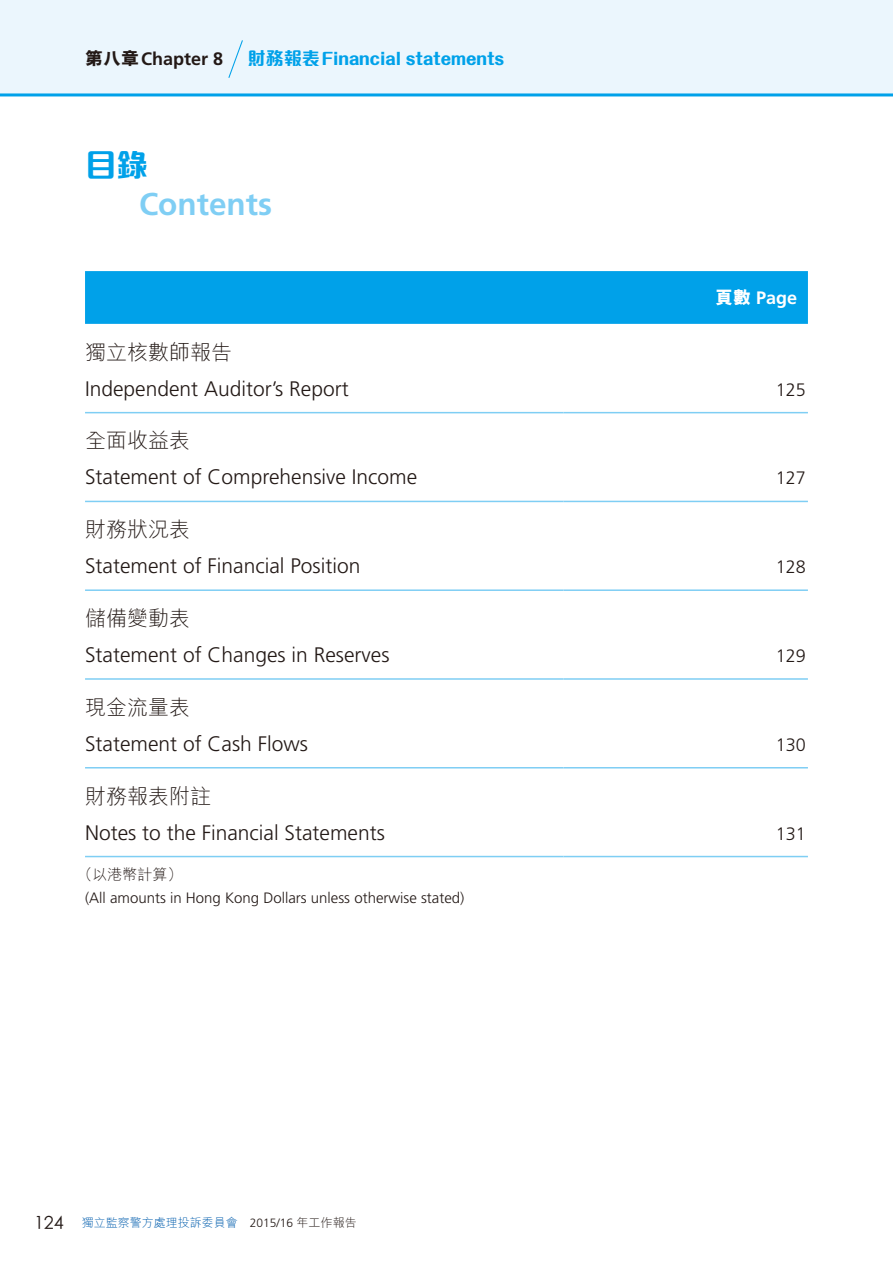
<style>
.page{position:relative;width:893px;height:1263px;background:#fff}
.page>*{position:absolute;margin:0;border:0;box-sizing:border-box;transform-origin:0 0}
.t1{font:700 31.5px "Frutiger LT Std";color:#7fcef4}
.t2{font:800 31.5px "M Elle HK";color:#00a1e9}
.t3{font:300 21px "Frutiger LT Std";color:#231916}
.t4{font:300 21px "M Hei HK";color:#231916}
.t5{font:800 18px "M Elle HK";color:#00a1e9}
.t6{font:300 18px "Frutiger LT Std";color:#231916}
.t7{font:700 18px "Frutiger LT Std";color:#231916}
.t8{font:700 18px "Frutiger LT Std";color:#fff}
.t9{font:300 15px "Frutiger LT Std";color:#231916}
.t10{font:300 15px "M Hei HK";color:#231916}
.t11{font:300 12px "M Hei HK";color:#005dad}
.s1{font-family:"M Hei HK";font-weight:800}
.s2{font-family:"ST Heiti TC";font-size:18px;color:#231916}
.s3{font-family:"Frutiger LT Std";color:#231916}
.s4{color:#231916}
</style>
<div class="page">
<div style="left:85px;top:271px;width:723px;height:53px;background:#00a1e9"></div>
<hr style="left:85px;top:412px;width:478px;height:1px;background:#7fcef4">
<hr style="left:563px;top:412px;width:245px;height:1px;background:#7fcef4">
<hr style="left:85px;top:501px;width:478px;height:1px;background:#7fcef4">
<hr style="left:563px;top:501px;width:245px;height:1px;background:#7fcef4">
<hr style="left:85px;top:589px;width:478px;height:2px;background:#7fcef4">
<hr style="left:563px;top:589px;width:245px;height:2px;background:#7fcef4">
<hr style="left:85px;top:678px;width:478px;height:2px;background:#7fcef4">
<hr style="left:563px;top:678px;width:245px;height:2px;background:#7fcef4">
<hr style="left:85px;top:767px;width:478px;height:1px;background:#7fcef4">
<hr style="left:563px;top:767px;width:245px;height:1px;background:#7fcef4">
<hr style="left:85px;top:856px;width:478px;height:1px;background:#7fcef4">
<hr style="left:563px;top:856px;width:245px;height:1px;background:#7fcef4">
<div style="left:0;top:0;width:893px;height:95px;background:#ebf6fd"></div>
<svg style="left:228px;top:40px;width:15px;height:38px"></svg>
<hr style="left:0;top:93px;width:893px;height:3px;background:#00a1e9">
<p class="t7" style="left:85px;top:48px;width:140px"><span class="s1">第八章</span>Chapter 8</p>
<p class="t5" style="left:248px;top:50px;width:258px">財務報表Financial statements</p>
<h1 class="t2" style="left:85px;top:150px;width:64px">目錄</h1>
<h1 class="t1" style="left:139px;top:185px;width:134px">Contents</h1>
<p class="t8" style="left:715px;top:287px;width:84px"><span class="s1">頁數</span> Page</p>
<p class="t4" style="left:85px;top:341px;width:148px">獨立核數師報告</p>
<p class="t3" style="left:85px;top:376px;width:265px">Independent Auditor’s Report</p>
<p class="t6" style="left:776px;top:379px;width:32px">125</p>
<p class="t4" style="left:85px;top:430px;width:106px">全面收益表</p>
<p class="t3" style="left:85px;top:465px;width:334px">Statement of Comprehensive Income</p>
<p class="t6" style="left:776px;top:468px;width:32px">127</p>
<p class="t4" style="left:85px;top:519px;width:106px">財務狀況表</p>
<p class="t3" style="left:85px;top:554px;width:277px">Statement of Financial Position</p>
<p class="t6" style="left:776px;top:557px;width:32px">128</p>
<p class="t4" style="left:85px;top:607px;width:106px">儲備變動表</p>
<p class="t3" style="left:85px;top:643px;width:306px">Statement of Changes in Reserves</p>
<p class="t6" style="left:776px;top:646px;width:32px">129</p>
<p class="t4" style="left:85px;top:696px;width:106px">現金流量表</p>
<p class="t3" style="left:85px;top:732px;width:224px">Statement of Cash Flows</p>
<p class="t6" style="left:776px;top:734px;width:32px">130</p>
<p class="t4" style="left:85px;top:785px;width:127px">財務報表附註</p>
<p class="t3" style="left:85px;top:820px;width:301px">Notes to the Financial Statements</p>
<p class="t6" style="left:776px;top:823px;width:32px">131</p>
<p class="t10" style="left:78px;top:867px;width:106px">（以港幣計算）</p>
<p class="t9" style="left:85px;top:889px;width:381px">(All amounts in Hong Kong Dollars unless otherwise stated)</p>
<p class="t11" style="left:34px;top:1216px;width:324px"><span class="s2">124</span> 獨立監察警方處理投訴委員會 <span class="s3">2015/16</span> <span class="s4">年工作報告</span></p>
</div>
